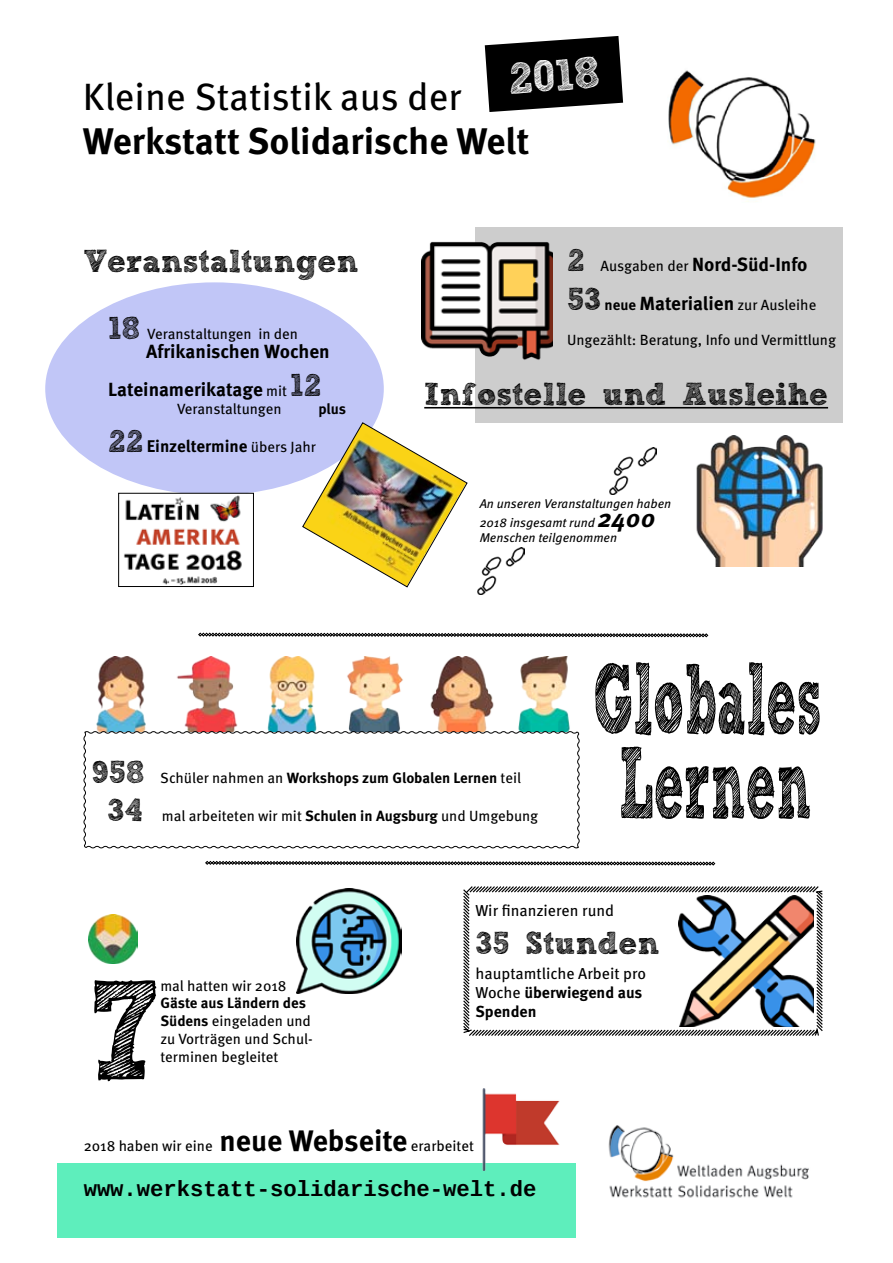
<style>
.page{position:relative;width:893px;height:1263px;background:#fff}
.page>*{position:absolute;margin:0;border:0;box-sizing:border-box;transform-origin:0 0}
.t1{font:700 140.4px "freeversion Sketch Block";color:#000}
.t2{font:700 101.4px/84.6px "freeversion Sketch Block";color:#000;scale:.5 1}
.t3{font:700 44.4px "freeversion Sketch Block";color:#fbfbfb}
.t4{font:38.1px "Meta OT";color:#000}
.t5{font:700 37.05px "Meta OT";color:#000}
.t6{font:700 31.65px "freeversion Sketch Block";color:#000}
.t7{font:700 22.2px "Liberation Mono";color:#000}
.t8{font:700 19.05px/38.1px "Meta OT";color:#000}
.t9{font:700 16.95px "Meta OT";color:#000}
.t10{font:15.9px/19px "Meta OT";color:#000}
.t11{font:14.85px/17.7px "Meta OT";color:#000}
.t12{font:700 14.85px "Meta OT";color:#000}
.t13{font:italic 12.75px/18.8px "Meta OT";color:#000}
.s1{font-family:"freeversion Sketch Block";font-size:31.65px}
.s2{font-weight:400;font-size:14.85px}
.s3{font-size:14.85px}
.s4{font-family:"freeversion Sketch Block";font-weight:700;font-size:31.65px}
.s5{font-weight:700;font-size:25.35px}
.s6{font-weight:400}
.s7{font-weight:700}
.s8{font-weight:700;font-size:29.55px}
</style>
<div class="page">
<div style="left:57px;top:1162px;width:519px;height:75px;background:#5eeebc"></div>
<div style="left:475px;top:227px;width:367px;height:196px;background:#cdcdcd"></div>
<img style="left:668px;top:70px;width:148px;height:132px">
<img style="left:608px;top:1125px;width:201px;height:73px">
<img style="left:89px;top:914px;width:49px;height:49px">
<img style="left:696px;top:435px;width:127px;height:132px">
<img style="left:421px;top:241px;width:132px;height:119px">
<img style="left:297px;top:888px;width:105px;height:105px">
<svg style="left:485px;top:36px;width:138px;height:76px;background:#242424"></svg>
<div style="left:45px;top:282px;width:339px;height:213px;background:#c1c6f7;border-radius:50%"></div>
<hr style="left:424px;top:407px;width:404px;height:1px;background:#000">
<img style="left:124px;top:495px;width:118px;height:90px">
<div style="left:118px;top:493px;width:136px;height:94px;border:1px solid #000"></div>
<svg style="left:463px;top:886px;width:360px;height:150px"></svg>
<img style="left:176px;top:656px;width:62px;height:74px">
<img style="left:347px;top:656px;width:56px;height:74px">
<img style="left:430px;top:656px;width:64px;height:74px">
<img style="left:518px;top:656px;width:52px;height:74px">
<img style="left:267px;top:656px;width:50px;height:74px">
<img style="left:96px;top:656px;width:50px;height:74px">
<svg style="left:83px;top:730px;width:497px;height:119px"></svg>
<svg style="left:198px;top:633px;width:510px;height:4px;background:#646464"></svg>
<svg style="left:205px;top:861px;width:510px;height:4px;background:#666"></svg>
<img style="left:302px;top:422px;width:166px;height:166px">
<img style="left:477px;top:547px;width:47px;height:47px">
<img style="left:480px;top:1088px;width:82px;height:83px">
<img style="left:609px;top:448px;width:47px;height:46px">
<h3 class="t3" style="left:507px;top:62px;width:93px;rotate:-4deg">2018</h3>
<h3 class="t4" style="left:83px;top:73px;width:381px">Kleine Statistik aus der</h3>
<h3 class="t5" style="left:83px;top:118px;width:448px">Werkstatt Solidarische Welt</h3>
<h3 class="t6" style="left:84px;top:249px;width:276px">Veranstaltungen</h3>
<p class="t8" style="left:567px;top:246px;width:251px"><span class="s1">2</span> <span class="s2">Ausgaben der</span> Nord-Süd-Info<br><span class="s1">53</span> <span class="s3">neue</span> Materialien <span class="s2">zur Ausleihe</span></p>
<p class="t11" style="left:567px;top:331px;width:270px">Ungezählt: Beratung, Info und Vermittlung</p>
<h3 class="t6" style="left:424px;top:383px;width:405px">Infostelle und Ausleihe</h3>
<p class="t11" style="left:108px;top:325px;width:191px"><span class="s4">18</span> Veranstaltungen in den</p>
<p class="t8" style="left:108px;top:333px;width:223px;text-indent:38px">Afrikanischen Wochen<br>Lateinamerikatage <span class="s2">mit</span> <span class="s1">12</span></p>
<p class="t11" style="left:177px;top:400px;width:106px">Veranstaltungen</p>
<p class="t12" style="left:318px;top:399px;width:29px">plus</p>
<p class="t9" style="left:108px;top:435px;width:209px"><span class="s1">22</span> Einzeltermine <span class="s2">übers Jahr</span></p>
<p class="t13" style="left:480px;top:494px;width:193px">An unseren Veranstaltungen haben<br>2018 insgesamt rund <span class="s5">2400</span></p>
<p class="t13" style="left:480px;top:528px;width:139px">Menschen teilgenommen</p>
<p class="t12" style="left:92px;top:768px;width:431px"><span class="s1">958</span> <span class="s6">Schüler nahmen an</span> Workshops zum Globalen Lernen <span class="s6">teil</span></p>
<p class="t11" style="left:108px;top:807px;width:432px"><span class="s4">34</span> mal arbeiteten wir mit <span class="s7">Schulen in Augsburg</span> und Umgebung</p>
<h2 class="t2" style="left:593px;top:668px;width:457px">Globales<br>Lernen</h2>
<h1 class="t1" style="left:89px;top:978px;width:73px">7</h1>
<p class="t11" style="left:160px;top:977px;width:128px">mal hatten wir 2018</p>
<p class="t11" style="left:160px;top:994px;width:154px"><span class="s7">Gäste aus Ländern des<br>Südens</span> eingeladen und zu Vorträgen und Schul&shy;terminen begleitet</p>
<p class="t10" style="left:476px;top:901px;width:140px">Wir finanzieren rund</p>
<h3 class="t6" style="left:476px;top:931px;width:186px">35 Stunden</h3>
<p class="t10" style="left:476px;top:964px;width:172px">hauptamtliche Arbeit pro<br>Woche <span class="s7">überwiegend aus<br>Spenden</span></p>
<p class="t11" style="left:84px;top:1137px;width:392px">2018 haben wir eine <span class="s8">neue Webseite</span> erarbeitet</p>
<h3 class="t7" style="left:84px;top:1174px;width:454px">www.werkstatt-solidarische-welt.de</h3>
</div>
